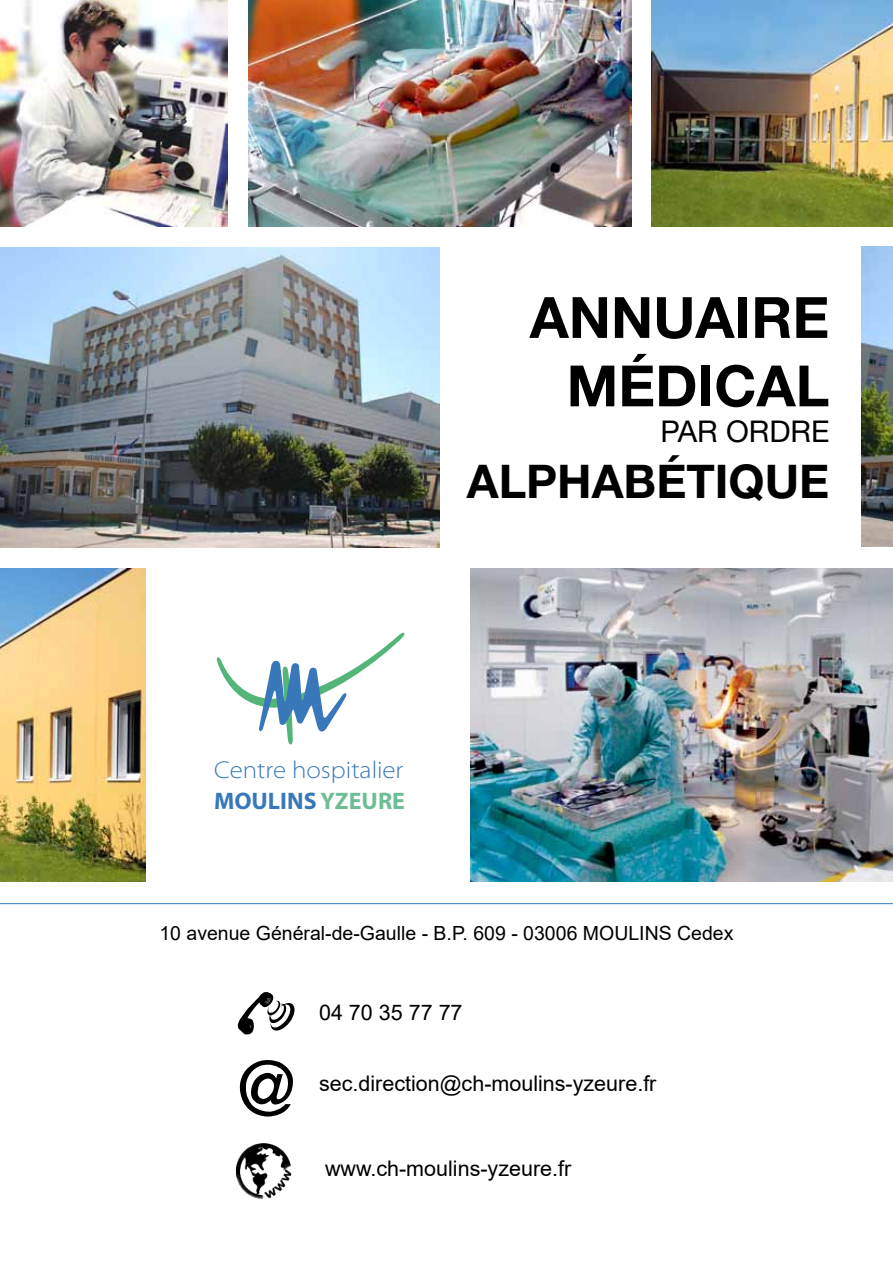
<style>
.page{position:relative;width:893px;height:1263px;background:#fff}
.page>*{position:absolute;margin:0;border:0;box-sizing:border-box;transform-origin:0 0}
.t1{font:700 57px/68.4px "Helvetica Neue LT Std";color:#000;text-align:right}
.t2{font:700 46.5px "Helvetica Neue LT Std";color:#000}
.t3{font:30px "Helvetica Neue LT Std";color:#000}
.t4{font:300 semi-expanded 24.3px "Myriad Pro";color:#3878ba}
.t5{font:700 24px "Myriad Pro";color:#3878ba}
.t6{font:21.45px "Arial";color:#000}
.t7{font:19.5px "Arial";color:#000}
.s1{color:#6ebd94}
</style>
<div class="page">
<img style="left:0;top:248px;width:440px;height:300px">
<img style="left:862px;top:247px;width:31px;height:300px">
<svg style="left:239px;top:1060px;width:54px;height:57px"></svg>
<svg style="left:237px;top:992px;width:58px;height:43px"></svg>
<img style="left:236px;top:1144px;width:56px;height:55px">
<img style="left:470px;top:568px;width:423px;height:313px">
<svg style="left:217px;top:632px;width:188px;height:112px"></svg>
<img style="left:0;top:0;width:228px;height:227px">
<img style="left:248px;top:0;width:383px;height:226px">
<img style="left:652px;top:0;width:241px;height:227px">
<img style="left:0;top:568px;width:146px;height:313px">
<hr style="left:0;top:903px;width:893px;height:1px;background:#3878ba">
<h1 class="t1" style="left:530px;top:282px;width:301px">ANNUAIRE<br>MÉDICAL</h1>
<h3 class="t3" style="left:660px;top:414px;width:170px">PAR ORDRE</h3>
<h2 class="t2" style="left:467px;top:453px;width:364px">ALPHABÉTIQUE</h2>
<p class="t4" style="left:214px;top:756px;width:191px">Centre hospitalier</p>
<p class="t5" style="left:214px;top:785px;width:192px">MOULINS <span class="s1">YZEURE</span></p>
<p class="t7" style="left:159px;top:920px;width:576px">10 avenue Général-de-Gaulle - B.P. 609 - 03006 MOULINS Cedex</p>
<p class="t6" style="left:319px;top:998px;width:145px">04 70 35 77 77</p>
<p class="t6" style="left:319px;top:1068px;width:339px">sec.direction@ch-moulins-yzeure.fr</p>
<p class="t6" style="left:325px;top:1154px;width:248px">www.ch-moulins-yzeure.fr</p>
</div>
